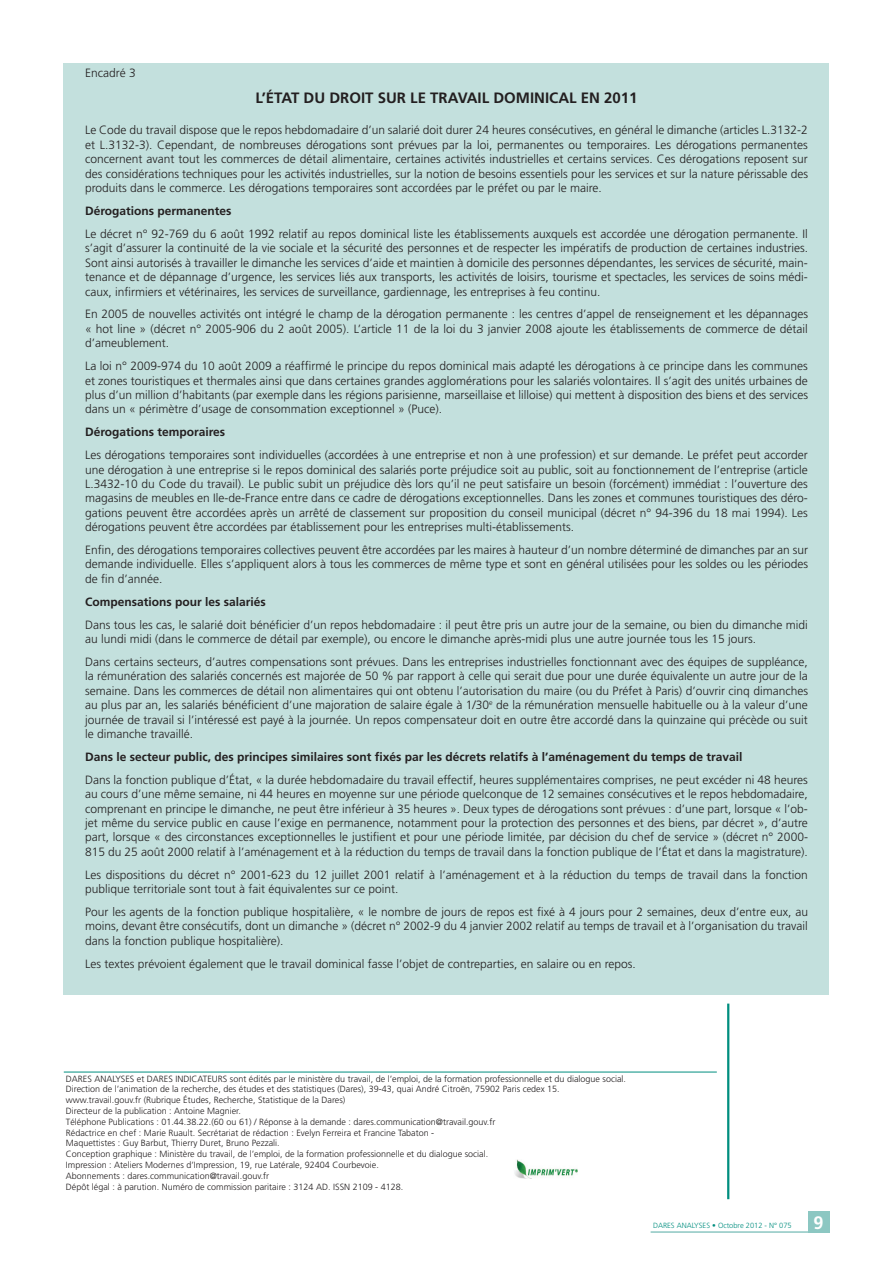
<style>
.page{position:relative;width:893px;height:1263px;background:#fff}
.page>*{position:absolute;margin:0;border:0;box-sizing:border-box;transform-origin:0 0}
.t1{font:700 18px "Frutiger";color:#fff}
.t2{font:700 15px "Frutiger";color:#231f20}
.t3{font:300 12px/14.4px "Frutiger";color:#231f20;text-align:justify}
.t4{font:700 12px "Frutiger";color:#231f20}
.t5{font:300 9px/10.8px "Frutiger";color:#231f20}
.t6{font:300 7.5px "Frutiger";color:#008e7f}
</style>
<div class="page">
<hr style="left:64px;top:1072px;width:653px;height:1px;background:#008e7f">
<img style="left:514px;top:1160px;width:63px;height:18px">
<div style="left:64px;top:64px;width:765px;height:931px;background:#c3e0dd"></div>
<hr style="left:727px;top:1003px;width:2px;height:196px;background:#008e7f">
<div style="left:808px;top:1211px;width:21px;height:22px;background:#8cc7c2"></div>
<hr style="left:651px;top:1231px;width:178px;height:2px;background:#8cc7c2">
<p class="t3" style="left:85px;top:65px;width:52px">Encadré 3</p>
<p class="t2" style="left:255px;top:89px;width:202px">L’état du droit sur le travail</p>
<p class="t2" style="left:493px;top:89px;width:32px">domini</p>
<p class="t2" style="left:549px;top:89px;width:90px">cal en 2011</p>
<p class="t3" style="left:85px;top:123px;width:724px">Le Code du travail dispose que le repos hebdomadaire d’un salarié doit durer 24 heures consécutives, en général le dimanche (articles L.3132-2 et L.3132-3). Cependant, de nombreuses dérogations sont prévues par la loi, permanentes ou temporaires. Les dérogations permanentes concernent avant tout les commerces de détail alimentaire, certaines activités industrielles et certains services. Ces dérogations reposent sur des considérations techniques pour les activités industrielles, sur la notion de besoins essentiels pour les services et sur la nature périssable des produits dans le commerce. Les dérogations temporaires sont accordées par le préfet ou par le maire.</p>
<p class="t4" style="left:85px;top:204px;width:148px">Dérogations permanentes</p>
<p class="t3" style="left:85px;top:227px;width:724px">Le décret n° 92-769 du 6 août 1992 relatif au repos dominical liste les établissements auxquels est accordée une dérogation permanente. Il s’agit d’assurer la continuité de la vie sociale et la sécurité des personnes et de respecter les impératifs de production de certaines industries.<br>Sont ainsi autorisés à travailler le dimanche les services d’aide et maintien à domicile des personnes dépendantes, les services de sécurité, main&shy;tenance et de dépannage d’urgence, les services liés aux transports, les activités de loisirs, tourisme et spectacles, les services de soins médi&shy;caux, infirmiers et vétérinaires, les services de surveillance, gardiennage, les entreprises à feu continu.</p>
<p class="t3" style="left:85px;top:307px;width:724px">En 2005 de nouvelles activités ont intégré le champ de la dérogation permanente : les centres d’appel de renseignement et les dépannages « hot line » (décret n° 2005-906 du 2 août 2005). L’article 11 de la loi du 3 janvier 2008 ajoute les établissements de commerce de détail d’ameublement.</p>
<p class="t3" style="left:85px;top:359px;width:724px">La loi n° 2009-974 du 10 août 2009 a réaffirmé le principe du repos dominical mais adapté les dérogations à ce principe dans les communes et zones touristiques et thermales ainsi que dans certaines grandes agglomérations pour les salariés volontaires. Il s’agit des unités urbaines de plus d’un million d’habitants (par exemple dans les régions parisienne, marseillaise et lilloise) qui mettent à disposition des biens et des services dans un « périmètre d’usage de consommation exceptionnel » (Puce).</p>
<p class="t4" style="left:85px;top:425px;width:142px">Dérogations temporaires</p>
<p class="t3" style="left:85px;top:448px;width:724px">Les dérogations temporaires sont individuelles (accordées à une entreprise et non à une profession) et sur demande. Le préfet peut accorder une dérogation à une entreprise si le repos dominical des salariés porte préjudice soit au public, soit au fonctionnement de l’entreprise (article L.3432-10 du Code du travail). Le public subit un préjudice dès lors qu’il ne peut satisfaire un besoin (forcément) immédiat : l’ouverture des magasins de meubles en Ile-de-France entre dans ce cadre de dérogations exceptionnelles. Dans les zones et communes touristiques des déro&shy;gations peuvent être accordées après un arrêté de classement sur proposition du conseil municipal (décret n° 94-396 du 18 mai 1994). Les dérogations peuvent être accordées par établissement pour les entreprises multi-établissements.</p>
<p class="t3" style="left:85px;top:543px;width:724px">Enfin, des dérogations temporaires collectives peuvent être accordées par les maires à hauteur d’un nombre déterminé de dimanches par an sur demande individuelle. Elles s’appliquent alors à tous les commerces de même type et sont en général utilisées pour les soldes ou les périodes de fin d’année.</p>
<p class="t4" style="left:85px;top:594px;width:182px">Compensations pour les salariés</p>
<p class="t3" style="left:85px;top:617px;width:724px">Dans tous les cas, le salarié doit bénéficier d’un repos hebdomadaire : il peut être pris un autre jour de la semaine, ou bien du dimanche midi au lundi midi (dans le commerce de détail par exemple), ou encore le dimanche après-midi plus une autre journée tous les 15 jours.</p>
<p class="t3" style="left:85px;top:655px;width:724px">Dans certains secteurs, d’autres compensations sont prévues. Dans les entreprises industrielles fonctionnant avec des équipes de suppléance, la rémunération des salariés concernés est majorée de 50 % par rapport à celle qui serait due pour une durée équivalente un autre jour de la semaine. Dans les commerces de détail non alimentaires qui ont obtenu l’autorisation du maire (ou du Préfet à Paris) d’ouvrir cinq dimanches au plus par an, les salariés bénéficient d’une majoration de salaire égale à 1/30<sup>e</sup> de la rémunération mensuelle habituelle ou à la valeur d’une journée de travail si l’intéressé est payé à la journée. Un repos compensateur doit en outre être accordé dans la quinzaine qui précède ou suit le dimanche travaillé.</p>
<p class="t4" style="left:85px;top:750px;width:659px">Dans le secteur public, des principes similaires sont fixés par les décrets relatifs à l’aménagement du temps de travail</p>
<p class="t3" style="left:85px;top:773px;width:724px">Dans la fonction publique d’État, « la durée hebdomadaire du travail effectif, heures supplémentaires comprises, ne peut excéder ni 48 heures au cours d’une même semaine, ni 44 heures en moyenne sur une période quelconque de 12 semaines consécutives et le repos hebdomadaire, comprenant en principe le dimanche, ne peut être inférieur à 35 heures ». Deux types de dérogations sont prévues : d’une part, lorsque « l’ob&shy;jet même du service public en cause l’exige en permanence, notamment pour la protection des personnes et des biens, par décret », d’autre part, lorsque « des circonstances exceptionnelles le justifient et pour une période limitée, par décision du chef de service » (décret n° 2000- 815 du 25 août 2000 relatif à l’aménagement et à la réduction du temps de travail dans la fonction publique de l’État et dans la magistrature).</p>
<p class="t3" style="left:85px;top:867px;width:724px">Les dispositions du décret n° 2001-623 du 12 juillet 2001 relatif à l’aménagement et à la réduction du temps de travail dans la fonction publique territoriale sont tout à fait équivalentes sur ce point.</p>
<p class="t3" style="left:85px;top:905px;width:724px">Pour les agents de la fonction publique hospitalière, « le nombre de jours de repos est fixé à 4 jours pour 2 semaines, deux d’entre eux, au moins, devant être consécutifs, dont un dimanche » (décret n° 2002-9 du 4 janvier 2002 relatif au temps de travail et à l’organisation du travail dans la fonction publique hospitalière).</p>
<p class="t3" style="left:85px;top:956px;width:552px">Les textes prévoient également que le travail dominical fasse l’objet de contreparties, en salaire ou en repos.</p>
<p class="t5" style="left:66px;top:1073px;width:562px">DARES ANALYSES et DARES INDICATEURS sont édités par le ministère du travail, de l’emploi, de la formation professionnelle et du dialogue social.<br>Direction de l’animation de la recherche, des études et des statistiques (Dares), 39-43, quai André Citroën, 75902 Paris cedex 15. www.travail.gouv.fr (Rubrique Études, Recherche, Statistique de la Dares)<br>Directeur de la publication : Antoine Magnier.<br>Téléphone Publications : 01.44.38.22.(60 ou 61) / Réponse à la demande : dares.communication@travail.gouv.fr<br>Rédactrice en chef : Marie Ruault. Secrétariat de rédaction : Evelyn Ferreira et Francine Tabaton -<br>Maquettistes : Guy Barbut, Thierry Duret, Bruno Pezzali.<br>Conception graphique : Ministère du travail, de l’emploi, de la formation professionnelle et du dialogue social.<br>Impression : Ateliers Modernes d’Impression, 19, rue Latérale, 92404 Courbevoie.<br>Abonnements : dares.communication@travail.gouv.fr<br>Dépôt légal : à parution. Numéro de commission paritaire : 3124 AD. ISSN 2109 - 4128.</p>
<p class="t6" style="left:653px;top:1221px;width:140px">DARES ANALYSES • Octobre 2012 - N° 075</p>
<h1 class="t1" style="left:813px;top:1212px;width:12px">9</h1>
</div>
